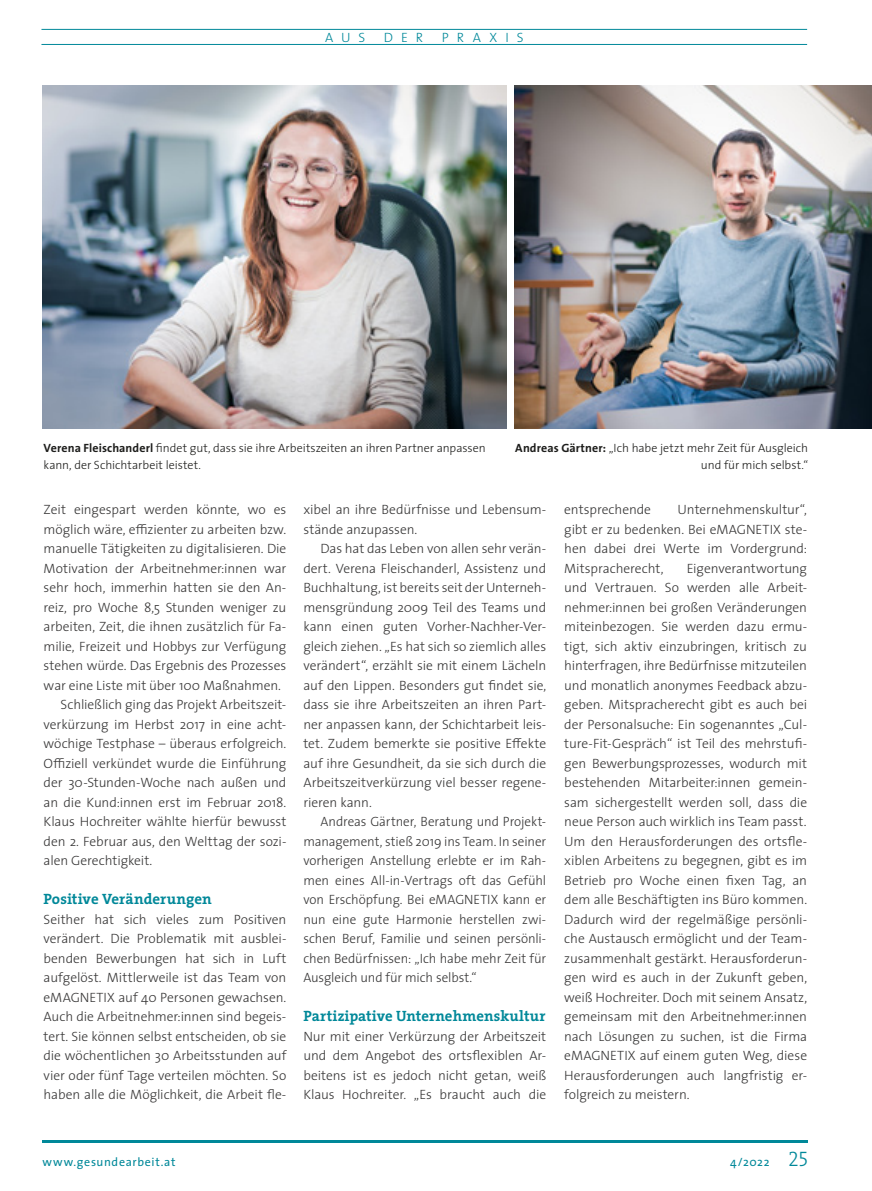
<style>
.page{position:relative;width:872px;height:1191px;background:#fff}
.page>*{position:absolute;margin:0;border:0;box-sizing:border-box;transform-origin:0 0}
.t1{font:700 15px "The Serif";color:#089}
.t2{font:300 13.5px/19.5px "The Sans";letter-spacing:-.005em;color:#373636;text-align:justify}
.t3{font:300 13.5px "The Sans";letter-spacing:.59em;color:#089}
.t4{font:300 12px/16.5px "The Sans";color:#1d1d1b}
.t5{font:12px "The Sans";letter-spacing:.055em;color:#089}
.s1{font-weight:700}
.s2{font-family:"The Serif Light Caps";font-size:21px}
</style>
<div class="page">
<hr style="left:41px;top:29px;width:766px;height:1px;background:#089">
<hr style="left:41px;top:44px;width:766px;height:1px;background:#089">
<img style="left:43px;top:85px;width:463px;height:343px">
<img style="left:514px;top:85px;width:358px;height:343px">
<hr style="left:43px;top:1140px;width:765px;height:2px;background:#089">
<p class="t3" style="left:325px;top:26px;width:42px">AUS</p>
<p class="t3" style="left:384px;top:26px;width:41px">DER</p>
<p class="t3" style="left:442px;top:26px;width:83px">PRAXIS</p>
<p class="t4" style="left:44px;top:439px;width:443px"><span class="s1">Verena Fleischanderl</span> findet gut, dass sie ihre Arbeitszeiten an ihren Partner anpassen kann, der Schichtarbeit leistet.</p>
<p class="t4" style="left:515px;top:439px;width:294px;text-align:right"><span class="s1">Andreas Gärtner:</span> „Ich habe jetzt mehr Zeit für Ausgleich und für mich selbst.“</p>
<p class="t2" style="left:44px;top:499px;width:244px">Zeit eingespart werden könnte, wo es</p>
<p class="t2" style="left:44px;top:519px;width:244px">möglich wäre, effizienter zu arbeiten bzw.</p>
<p class="t2" style="left:44px;top:538px;width:244px">manuelle Tätigkeiten zu digitalisieren. Die</p>
<p class="t2" style="left:44px;top:558px;width:244px">Motivation der Arbeitnehmer:innen war</p>
<p class="t2" style="left:44px;top:577px;width:244px">sehr hoch, immerhin hatten sie den An-</p>
<p class="t2" style="left:44px;top:597px;width:244px">reiz, pro Woche 8,5 Stunden weniger zu</p>
<p class="t2" style="left:44px;top:616px;width:244px">arbeiten, Zeit, die ihnen zusätzlich für Fa-</p>
<p class="t2" style="left:44px;top:636px;width:244px">milie, Freizeit und Hobbys zur Verfügung</p>
<p class="t2" style="left:44px;top:655px;width:244px">stehen würde. Das Ergebnis des Prozesses</p>
<p class="t2" style="left:44px;top:675px;width:239px">war eine Liste mit über 100 Maßnahmen.</p>
<p class="t2" style="left:61px;top:694px;width:227px">Schließlich ging das Projekt Arbeitszeit-</p>
<p class="t2" style="left:44px;top:714px;width:244px">verkürzung im Herbst 2017 in eine acht-</p>
<p class="t2" style="left:44px;top:733px;width:244px">wöchige Testphase – überaus erfolgreich.</p>
<p class="t2" style="left:44px;top:753px;width:244px">Offiziell verkündet wurde die Einführung</p>
<p class="t2" style="left:44px;top:772px;width:244px">der 30-Stunden-Woche nach außen und</p>
<p class="t2" style="left:44px;top:792px;width:244px">an die Kund:innen erst im Februar 2018.</p>
<p class="t2" style="left:44px;top:811px;width:244px">Klaus Hochreiter wählte hierfür bewusst</p>
<p class="t2" style="left:44px;top:831px;width:244px">den 2. Februar aus, den Welttag der sozi-</p>
<p class="t2" style="left:44px;top:850px;width:110px">alen Gerechtigkeit.</p>
<p class="t1" style="left:44px;top:886px;width:170px">Positive Veränderungen</p>
<p class="t2" style="left:44px;top:909px;width:244px">Seither hat sich vieles zum Positiven verändert. Die Problematik mit ausblei&shy;benden Bewerbungen hat sich in Luft aufgelöst. Mittlerweile ist das Team von eMAGNETIX auf 40 Personen gewachsen.<br>Auch die Arbeitnehmer:innen sind begeis&shy;tert. Sie können selbst entscheiden, ob sie die wöchentlichen 30 Arbeitsstunden auf vier oder fünf Tage verteilen möchten. So haben alle die Möglichkeit, die Arbeit fle-</p>
<p class="t2" style="left:303px;top:499px;width:244px">xibel an ihre Bedürfnisse und Lebensum&shy;stände anzupassen.</p>
<p class="t2" style="left:303px;top:538px;width:244px;text-indent:17px">Das hat das Leben von allen sehr verän&shy;dert. Verena Fleischanderl, Assistenz und Buchhaltung, ist bereits seit der Unterneh&shy;mensgründung 2009 Teil des Teams und kann einen guten Vorher-Nachher-Ver&shy;gleich ziehen. „Es hat sich so ziemlich alles verändert“, erzählt sie mit einem Lächeln auf den Lippen. Besonders gut findet sie, dass sie ihre Arbeitszeiten an ihren Part&shy;ner anpassen kann, der Schichtarbeit leis&shy;tet. Zudem bemerkte sie positive Effekte auf ihre Gesundheit, da sie sich durch die Arbeitszeitverkürzung viel besser regene&shy;rieren kann.</p>
<p class="t2" style="left:303px;top:811px;width:244px;text-indent:17px">Andreas Gärtner, Beratung und Projekt&shy;management, stieß 2019 ins Team. In seiner vorherigen Anstellung erlebte er im Rah&shy;men eines All-in-Vertrags oft das Gefühl von Erschöpfung. Bei eMAGNETIX kann er nun eine gute Harmonie herstellen zwi&shy;schen Beruf, Familie und seinen persönli&shy;chen Bedürfnissen: „Ich habe mehr Zeit für Ausgleich und für mich selbst.“</p>
<p class="t1" style="left:303px;top:1003px;width:244px">Partizipative Unternehmenskultur</p>
<p class="t2" style="left:303px;top:1026px;width:244px">Nur mit einer Verkürzung der Arbeitszeit und dem Angebot des ortsflexiblen Ar&shy;beitens ist es jedoch nicht getan, weiß Klaus Hochreiter. „Es braucht auch die</p>
<p class="t2" style="left:564px;top:499px;width:244px;text-indent:113px">Unternehmenskultur“, gibt er zu bedenken. Bei eMAGNETIX ste&shy;hen dabei drei Werte im Vordergrund:<br>Mitspracherecht,</p>
<p class="t2" style="left:564px;top:499px;width:88px">entsprechende</p>
<p class="t2" style="left:564px;top:558px;width:244px;text-indent:122px">Eigenverantwortung und Vertrauen. So werden alle Arbeit&shy;nehmer:innen bei großen Veränderungen miteinbezogen. Sie werden dazu ermu&shy;tigt, sich aktiv einzubringen, kritisch zu hinterfragen, ihre Bedürfnisse mitzuteilen und monatlich anonymes Feedback abzu&shy;geben. Mitspracherecht gibt es auch bei der Personalsuche: Ein sogenanntes „Cul&shy;ture-Fit-Gespräch“ ist Teil des mehrstufi&shy;gen Bewerbungsprozesses, wodurch mit bestehenden Mitarbeiter:innen gemein&shy;sam sichergestellt werden soll, dass die neue Person auch wirklich ins Team passt.<br>Um den Herausforderungen des ortsfle&shy;xiblen Arbeitens zu begegnen, gibt es im Betrieb pro Woche einen fixen Tag, an dem alle Beschäftigten ins Büro kommen.<br>Dadurch wird der regelmäßige persönli&shy;che Austausch ermöglicht und der Team&shy;zusammenhalt gestärkt. Herausforderun&shy;gen wird es auch in der Zukunft geben, weiß Hochreiter. Doch mit seinem Ansatz, gemeinsam mit den Arbeitnehmer:innen nach Lösungen zu suchen, ist die Firma eMAGNETIX auf einem guten Weg, diese Herausforderungen auch langfristig er&shy;folgreich zu meistern.</p>
<p class="t5" style="left:43px;top:1152px;width:135px">www.gesundearbeit.at</p>
<p class="t5" style="left:730px;top:1151px;width:79px">4/2022 <span class="s2">25</span></p>
</div>
